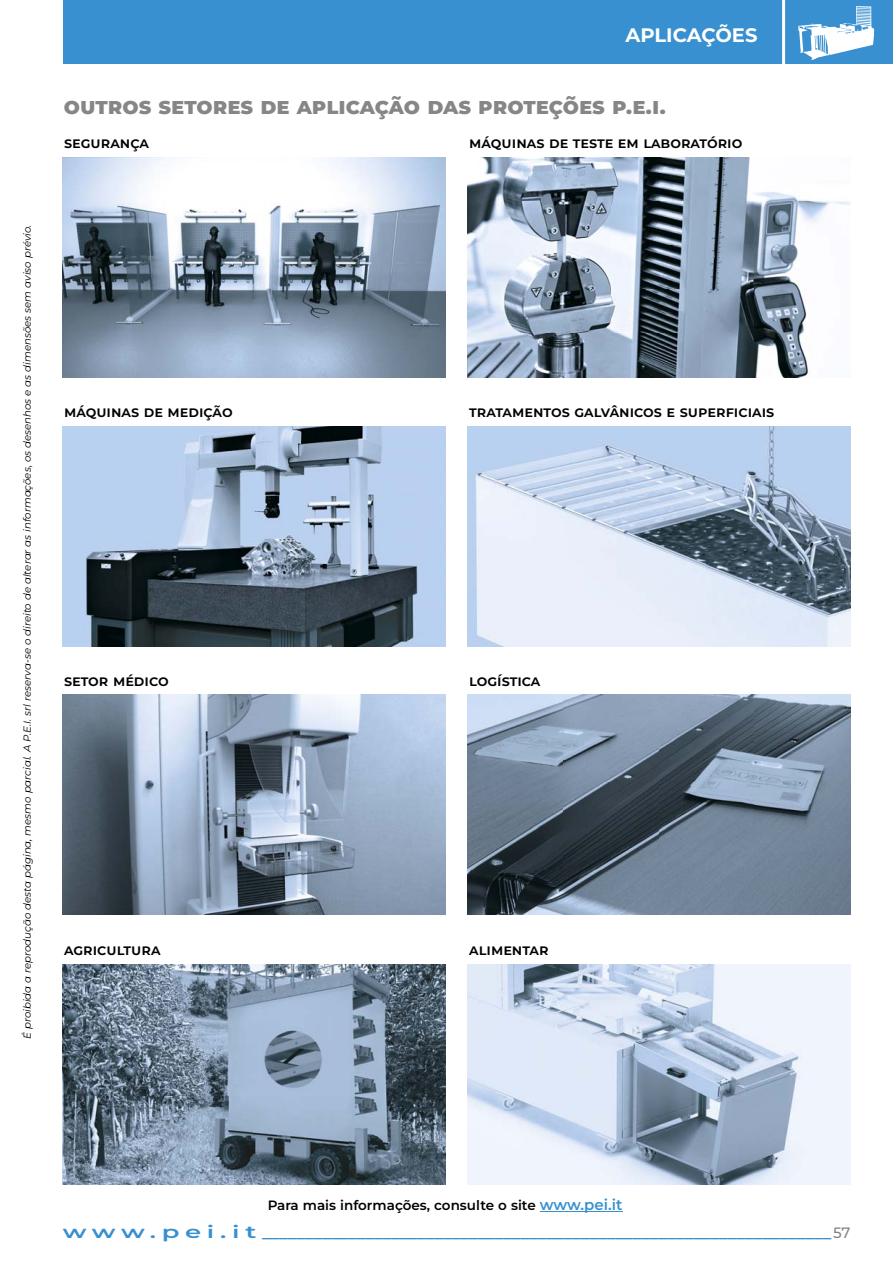
<style>
.page{position:relative;width:893px;height:1263px;background:#fff}
.page>*{position:absolute;margin:0;border:0;box-sizing:border-box;transform-origin:0 0}
.t1{font:800 22.5px "Montserrat";color:#868686}
.t2{font:700 19.5px "Montserrat Roman";color:#fff}
.t3{font:600 17.25px "Montserrat";color:#3890d0;scale:1.5 1}
.t4{font:600 15px "Montserrat";color:#000}
.t5{font:500 15px "Montserrat";color:#868686}
.t6{font:600 13.5px "Montserrat";color:#000}
.t7{font:italic 10.2px "Montserrat";color:#000}
.s1{font-size:15px;color:#3890d0}
</style>
<div class="page">
<div style="left:64px;top:0;width:829px;height:64px;background:#3890d0"></div>
<svg style="left:782px;top:0;width:93px;height:64px"></svg>
<img style="left:63px;top:157px;width:382px;height:221px">
<img style="left:63px;top:426px;width:382px;height:221px">
<img style="left:63px;top:694px;width:382px;height:221px">
<img style="left:63px;top:964px;width:382px;height:221px">
<img style="left:468px;top:157px;width:382px;height:221px">
<img style="left:468px;top:426px;width:382px;height:221px">
<img style="left:468px;top:694px;width:382px;height:221px">
<img style="left:468px;top:964px;width:382px;height:221px">
<hr style="left:540px;top:1212px;width:82px;height:1px;background:#3890d0">
<p class="t7" style="left:21px;top:1039px;width:816px;rotate:-90deg">É proibida a reprodução desta página, mesmo parcial. A P.E.I. srl reserva-se o direito de alterar as informações, os desenhos e as dimensões sem aviso prévio.</p>
<h2 class="t2" style="left:625px;top:23px;width:133px">APLICAÇÕES</h2>
<h1 class="t1" style="left:64px;top:92px;width:604px">OUTROS SETORES DE APLICAÇÃO DAS PROTEÇÕES P.E.I.</h1>
<h3 class="t4" style="left:64px;top:134px;width:86px">segurança</h3>
<h3 class="t4" style="left:469px;top:134px;width:275px">máquinas de teste em laboratório</h3>
<h3 class="t4" style="left:64px;top:403px;width:170px">máquinas de medição</h3>
<h3 class="t4" style="left:469px;top:403px;width:306px">tratamentos galvânicos e superficiais</h3>
<h3 class="t4" style="left:64px;top:671px;width:106px">setor médico</h3>
<h3 class="t4" style="left:469px;top:671px;width:73px">logística</h3>
<h3 class="t4" style="left:64px;top:940px;width:98px">agricultura</h3>
<h3 class="t4" style="left:469px;top:940px;width:81px">alimentar</h3>
<h3 class="t6" style="left:268px;top:1197px;width:356px">Para mais informações, consulte o site <span class="s1">www.pei.it</span></h3>
<h3 class="t3" style="left:63px;top:1221px;width:514px">w w w . p e i . i t __________________________________________________________________</h3>
<h3 class="t5" style="left:833px;top:1223px;width:19px">57</h3>
</div>
